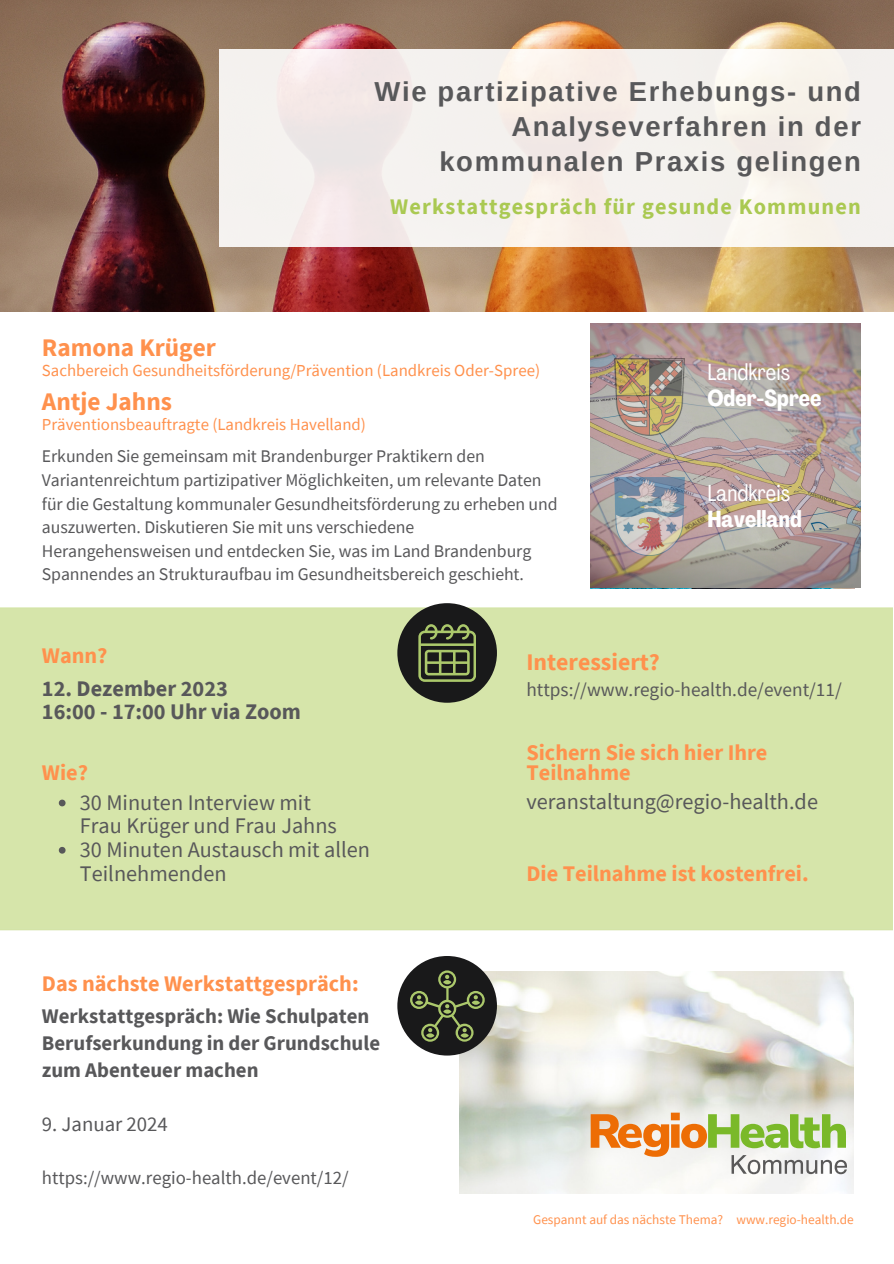
<style>
.page{position:relative;width:894px;height:1264px;background:#fff}
.page>*{position:absolute;margin:0;border:0;box-sizing:border-box;transform-origin:0 0}
.t1{font:700 27.45px/34.8px "Arimo";letter-spacing:.06em;color:#58585a;text-align:right}
.t2{font:700 25.35px "Source Sans Pro";color:#ff914d}
.t3{font:700 23.7px "Source Sans Pro";color:#ff914d}
.t4{font:700 22.8px "Agrandir Tight";color:#fff}
.t5{font:22.8px "Agrandir Tight";color:#fff}
.t6{font:22.2px/23.7px "Source Sans Pro";color:#58585a}
.t7{font:700 22.2px/20.2px "Source Sans Pro";color:#ff914d}
.t8{font:700 22.2px "Source Sans Pro";color:#58585a}
.t9{font:700 22.2px "Source Sans Pro";letter-spacing:.055em;color:#aac952}
.t10{font:700 20.85px/27px "Source Sans Pro";color:#58585a}
.t11{font:20.85px "Source Sans Pro";color:#58585a}
.t12{font:19.2px "Source Sans Pro";color:#58585a}
.t13{font:18.75px "Source Sans Pro";color:#58585a}
.t14{font:17.85px/23.7px "Source Sans Pro";letter-spacing:-.005em;color:#58585a}
.t15{font:16.8px "Source Sans Pro";color:#ff914d}
.t16{font:13.35px "Source Sans Pro";color:#ff914d}
</style>
<div class="page">
<div style="left:0;top:607px;width:892px;height:323px;background:#d6e5aa"></div>
<img style="left:459px;top:971px;width:394px;height:222px">
<div style="left:397px;top:603px;width:100px;height:99px;background:#19191a;border-radius:50%"></div>
<svg style="left:418px;top:624px;width:58px;height:58px"></svg>
<div style="left:397px;top:956px;width:100px;height:99px;background:#19191a;border-radius:50%"></div>
<svg style="left:410px;top:970px;width:74px;height:71px"></svg>
<svg style="left:590px;top:1112px;width:256px;height:62px"></svg>
<img style="left:0;top:0;width:893px;height:312px">
<img style="left:219px;top:49px;width:674px;height:197px">
<img style="left:590px;top:323px;width:270px;height:264px">
<img style="left:614px;top:358px;width:70px;height:77px">
<img style="left:614px;top:477px;width:70px;height:78px">
<svg style="left:59px;top:799px;width:7px;height:7px"></svg>
<svg style="left:59px;top:846px;width:7px;height:7px"></svg>
<p class="t1" style="left:374px;top:74px;width:488px">Wie partizipative Erhebungs- und<br>Analyseverfahren in der</p>
<p class="t1" style="left:439px;top:144px;width:423px">kommunalen Praxis gelingen</p>
<p class="t9" style="left:390px;top:192px;width:472px">Werkstattgespräch für gesunde Kommunen</p>
<p class="t2" style="left:42px;top:331px;width:175px">Ramona Krüger</p>
<p class="t15" style="left:42px;top:360px;width:499px">Sachbereich Gesundheitsförderung/Prävention (Landkreis Oder-Spree)</p>
<p class="t2" style="left:42px;top:385px;width:132px">Antje Jahns</p>
<p class="t15" style="left:42px;top:414px;width:325px">Präventionsbeauftragte (Landkreis Havelland)</p>
<p class="t14" style="left:42px;top:444px;width:517px">Erkunden Sie gemeinsam mit Brandenburger Praktikern den Variantenreichtum partizipativer Möglichkeiten, um relevante Daten für die Gestaltung kommunaler Gesundheitsförderung zu erheben und auszuwerten. Diskutieren Sie mit uns verschiedene Herangehensweisen und entdecken Sie, was im Land Brandenburg Spannendes an Strukturaufbau im Gesundheitsbereich geschieht.</p>
<p class="t7" style="left:42px;top:644px;width:67px">Wann?</p>
<p class="t3" style="left:526px;top:646px;width:135px">Interessiert?</p>
<p class="t5" style="left:707px;top:363px;width:84px">Landkreis</p>
<p class="t4" style="left:707px;top:389px;width:116px">Oder-Spree</p>
<p class="t5" style="left:707px;top:484px;width:84px">Landkreis</p>
<p class="t4" style="left:707px;top:509px;width:96px">Havelland</p>
<p class="t8" style="left:42px;top:673px;width:187px">12. Dezember 2023</p>
<p class="t8" style="left:42px;top:697px;width:260px">16:00 - 17:00 Uhr via Zoom</p>
<p class="t7" style="left:42px;top:761px;width:48px">Wie?</p>
<p class="t6" style="left:80px;top:790px;width:258px">30 Minuten Interview mit<br>Frau Krüger und Frau Jahns</p>
<p class="t6" style="left:80px;top:837px;width:291px">30 Minuten Austausch mit allen<br>Teilnehmenden</p>
<p class="t7" style="left:42px;top:972px;width:318px">Das nächste Werkstattgespräch:</p>
<p class="t10" style="left:42px;top:1001px;width:339px">Werkstattgespräch: Wie Schulpaten<br>Berufserkundung in der Grundschule</p>
<p class="t10" style="left:42px;top:1055px;width:218px">zum Abenteuer machen</p>
<p class="t11" style="left:42px;top:1110px;width:127px">9. Januar 2024</p>
<p class="t13" style="left:42px;top:1165px;width:308px">https://www.regio-health.de/event/12/</p>
<p class="t12" style="left:526px;top:676px;width:317px">https://www.regio-health.de/event/11/</p>
<p class="t7" style="left:526px;top:741px;width:242px">Sichern Sie sich hier Ihre<br>Teilnahme</p>
<p class="t6" style="left:526px;top:788px;width:293px">veranstaltung@regio-health.de</p>
<p class="t7" style="left:526px;top:862px;width:284px">Die Teilnahme ist kostenfrei.</p>
<p class="t16" style="left:533px;top:1211px;width:322px">Gespannt auf das nächste Thema? www.regio-health.de</p>
</div>
